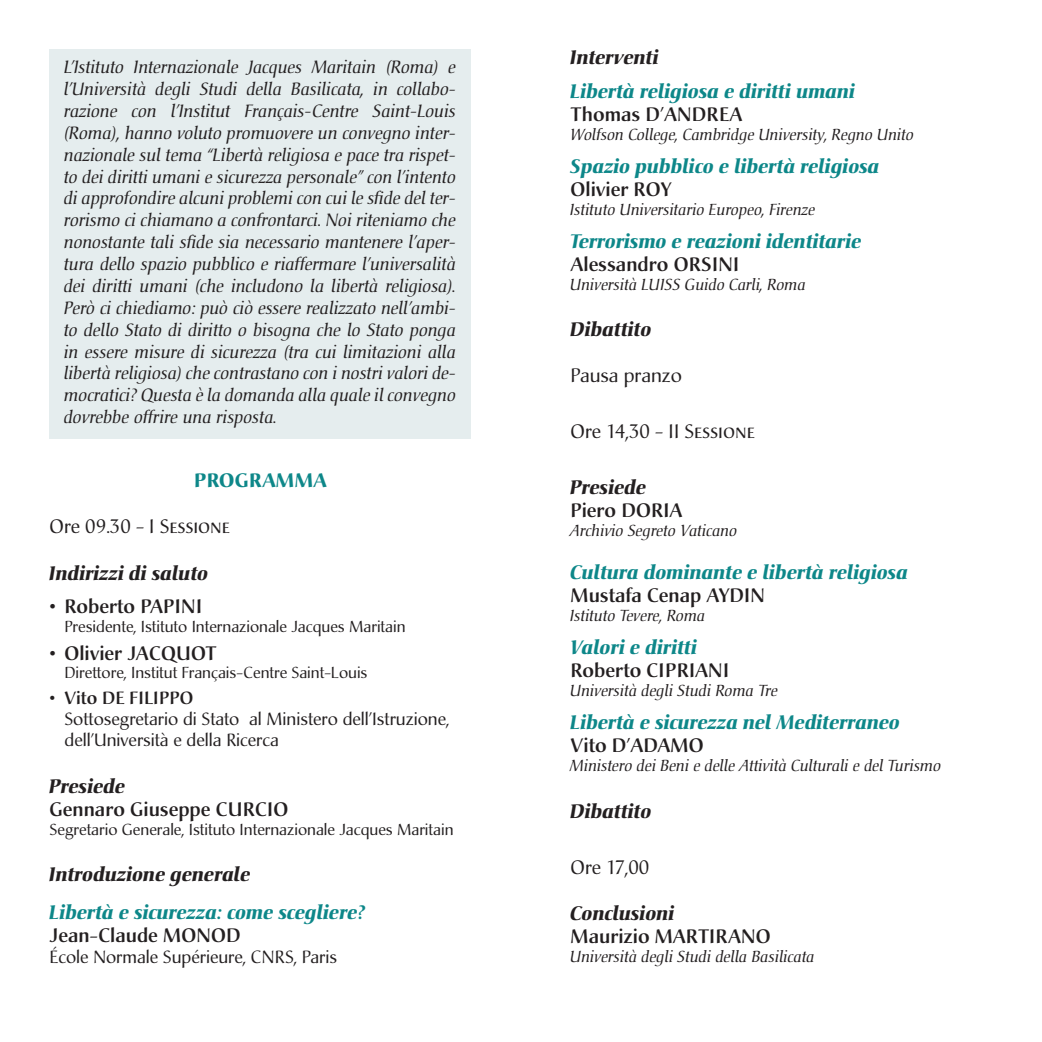
<style>
.page{position:relative;width:1042px;height:1042px;background:#fff}
.page>*{position:absolute;margin:0;border:0;box-sizing:border-box;transform-origin:0 0}
.t1{font:italic 700 19.25px "Christiana";color:#0d8789}
.t2{font:500 19.25px "Christiana";color:#231f20}
.t3{font:italic 700 19.25px "Christiana";color:#231f20}
.t4{font:19.25px "Christiana";color:#231f20}
.t5{font:19.25px "Christiana Regular SC";color:#231f20}
.t6{font:700 19.25px "Christiana";letter-spacing:.015em;color:#0d8789}
.t7{font:italic 17.5px/21.9px "Christiana";color:#231f20;text-align:justify}
.t8{font:17.5px/21px "Christiana";color:#231f20}
.t9{font:500 17.5px "Christiana";letter-spacing:.01em;color:#231f20}
.t10{font:italic 15.75px "Christiana";color:#231f20}
.t11{font:15.75px "Christiana";color:#231f20}
.s1{font-family:"Christiana Regular SC"}
.s2{font-family:"Christiana"}
</style>
<div class="page">
<div style="left:50px;top:50px;width:421px;height:389px;background:#e5edee"></div>
<p class="t7" style="left:64px;top:56px;width:393px">L’Istituto Internazionale Jacques Maritain (Roma) e l’Università degli Studi della Basilicata, in collabo&shy;razione con l’Institut Français-Centre Saint-Louis (Roma), hanno voluto promuovere un convegno inter&shy;nazionale sul tema “Libertà religiosa e pace tra rispet&shy;to dei diritti umani e sicurezza personale” con l’intento di approfondire alcuni problemi con cui le sfide del ter&shy;rorismo ci chiamano a confrontarci. Noi riteniamo che nonostante tali sfide sia necessario mantenere l’aper&shy;tura dello spazio pubblico e riaffermare l’universalità dei diritti umani (che includono la libertà religiosa).<br>Però ci chiediamo: può ciò essere realizzato nell’ambi&shy;to dello Stato di diritto o bisogna che lo Stato ponga in essere misure di sicurezza (tra cui limitazioni alla libertà religiosa) che contrastano con i nostri valori de&shy;mocratici? Questa è la domanda alla quale il convegno dovrebbe offrire una risposta.</p>
<p class="t6" style="left:194px;top:468px;width:134px">PROGRAMMA</p>
<p class="t4" style="left:50px;top:515px;width:182px">Ore 09.30 - <span class="s1">I Sessione</span></p>
<p class="t3" style="left:50px;top:561px;width:161px">Indirizzi di saluto</p>
<p class="t2" style="left:50px;top:594px;width:135px">• Roberto PAPINI</p>
<p class="t11" style="left:64px;top:616px;width:343px">Presidente, Istituto I nternazionale Jacques Maritain</p>
<p class="t2" style="left:50px;top:641px;width:155px">• Olivier JACQUOT</p>
<p class="t11" style="left:64px;top:663px;width:304px">Direttore, I nstitut Français-Centre Saint-Louis</p>
<p class="t9" style="left:50px;top:687px;width:144px">• Vito DE FILI PPO</p>
<p class="t8" style="left:64px;top:709px;width:386px">Sottosegretario di Stato al Ministero dell’I struzione, dell’Università e della Ricerca</p>
<p class="t3" style="left:50px;top:774px;width:77px">Presiede</p>
<p class="t2" style="left:50px;top:797px;width:229px">Gennaro Giuseppe CURCIO</p>
<p class="t11" style="left:50px;top:819px;width:405px">Segretario Generale, Istituto I nternazionale Jacques Maritain</p>
<p class="t3" style="left:50px;top:862px;width:203px">Introduzione generale</p>
<p class="t1" style="left:50px;top:900px;width:317px">Libertà e sicurezza: come scegliere?</p>
<p class="t2" style="left:50px;top:923px;width:148px">Jean-Claude MONO</p>
<p class="t2" style="left:226px;top:923px;width:16px">D</p>
<p class="t8" style="left:50px;top:946px;width:214px">École Normale Supérieure, CNR</p>
<p class="t8" style="left:285px;top:946px;width:53px">S, Paris</p>
<p class="t3" style="left:570px;top:46px;width:90px">Interventi</p>
<p class="t1" style="left:570px;top:79px;width:286px">Libertà religiosa e diritti umani</p>
<p class="t2" style="left:570px;top:102px;width:149px">Thomas D’AN DREA</p>
<p class="t10" style="left:570px;top:124px;width:345px">Wolfson College, Cambridge University, Regno Unito</p>
<p class="t1" style="left:570px;top:154px;width:311px">Spazio pubblico e libertà religiosa</p>
<p class="t2" style="left:570px;top:177px;width:102px">Olivier ROY</p>
<p class="t10" style="left:570px;top:199px;width:247px">Istituto Universitario Europeo, Firenze</p>
<p class="t1" style="left:570px;top:229px;width:293px">Terrorismo e reazioni identitarie</p>
<p class="t2" style="left:570px;top:252px;width:151px">Alessandro ORSINI</p>
<p class="t10" style="left:570px;top:274px;width:237px">Università LUISS Guido Carli, Roma</p>
<p class="t3" style="left:570px;top:317px;width:83px">Dibattito</p>
<p class="t4" style="left:570px;top:363px;width:113px">Pausa pranzo</p>
<p class="t5" style="left:570px;top:419px;width:186px"><span class="s2">Ore 14,30 -</span> II Sessione</p>
<p class="t3" style="left:570px;top:476px;width:77px">Presiede</p>
<p class="t2" style="left:570px;top:498px;width:78px">Piero DORIA</p>
<p class="t10" style="left:570px;top:521px;width:169px">Archivio Segreto Vaticano</p>
<p class="t1" style="left:570px;top:561px;width:339px">Cultura dominante e libertà religiosa</p>
<p class="t2" style="left:570px;top:583px;width:184px">Mustafa Cenap AYDIN</p>
<p class="t10" style="left:570px;top:606px;width:137px">Istituto Tevere, Roma</p>
<p class="t1" style="left:570px;top:636px;width:128px">Valori e diritti</p>
<p class="t2" style="left:570px;top:658px;width:117px">Roberto CI PRIANI</p>
<p class="t10" style="left:570px;top:681px;width:209px">Università degli Studi Roma Tre</p>
<p class="t1" style="left:570px;top:711px;width:331px">Libertà e sicurezza nel Mediterraneo</p>
<p class="t2" style="left:570px;top:733px;width:133px">Vito D’ADAMO</p>
<p class="t10" style="left:570px;top:756px;width:372px">Ministero dei Beni e delle Attività Culturali e del Turismo</p>
<p class="t3" style="left:570px;top:799px;width:83px">Dibattito</p>
<p class="t4" style="left:570px;top:855px;width:80px">Ore 17,00</p>
<p class="t3" style="left:570px;top:901px;width:106px">Conclusioni</p>
<p class="t2" style="left:570px;top:924px;width:116px">Maurizio MARTIRANO</p>
<p class="t10" style="left:570px;top:947px;width:246px">Università degli Studi della Basilicata</p>
</div>
